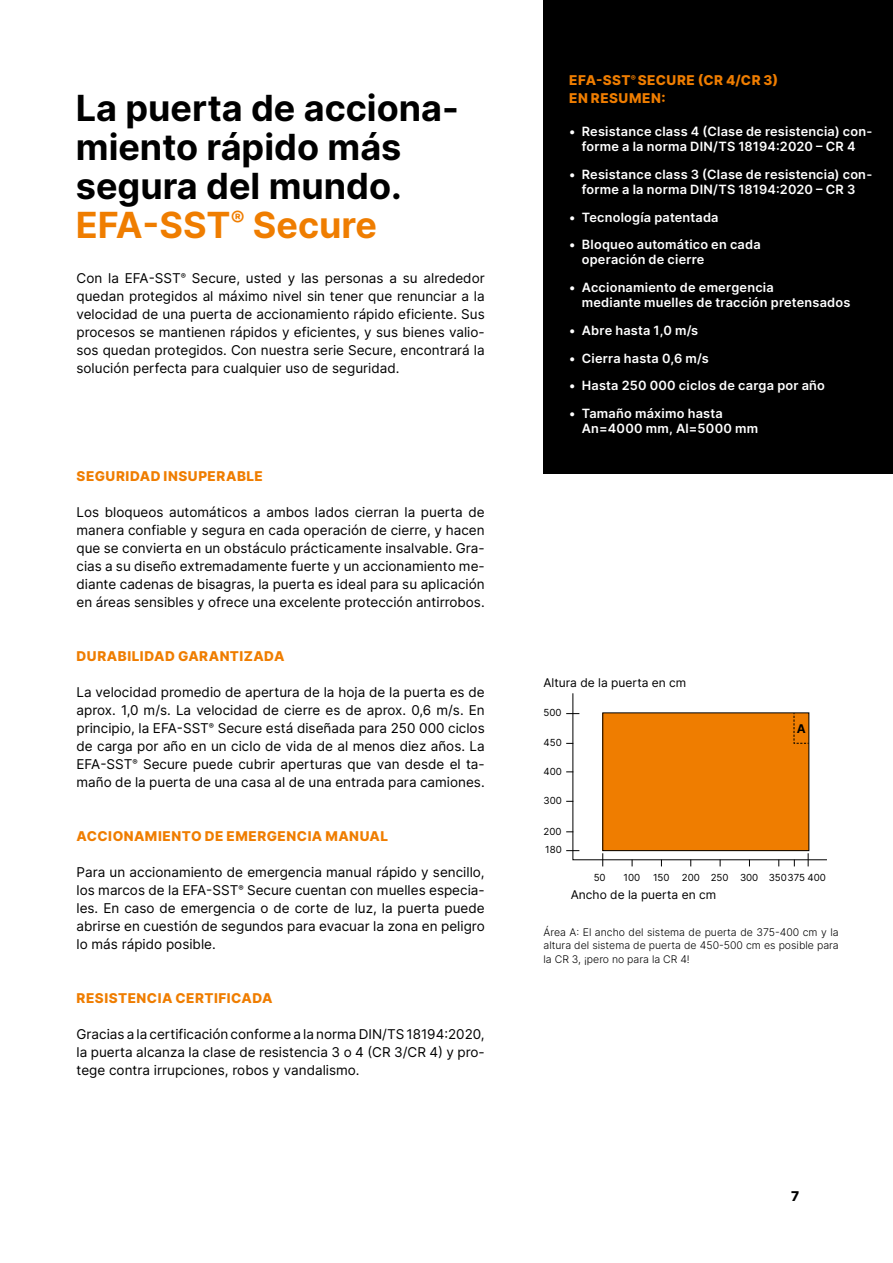
<style>
.page{position:relative;width:893px;height:1263px;background:#fff}
.page>*{position:absolute;margin:0;border:0;box-sizing:border-box;transform-origin:0 0}
.t1{font:700 36px/39px "Inter";color:#000}
.t2{font:13.5px/18px "Inter";color:#000;text-align:justify}
.t3{font:800 13.5px/18px "Inter";letter-spacing:.035em;color:#ef7d00}
.t4{font:800 13.5px "Inter";color:#000}
.t5{font:600 12.75px/15px "Inter";letter-spacing:.015em;color:#fff}
.t6{font:12px "Inter";color:#000}
.t7{font:700 12px "Inter";color:#000}
.t8{font:300 10.5px/13.5px "Inter";color:#000;text-align:justify}
.t9{font:9.75px/18.6px "Inter";color:#000}
.s1{color:#ef7d00}
</style>
<div class="page">
<div style="left:544px;top:0;width:349px;height:473px;background:#000"></div>
<svg style="left:566px;top:693px;width:261px;height:173px"></svg>
<h1 class="t1" style="left:76px;top:87px;width:385px">La puerta de acciona&shy;miento rápido más segura del mundo.<br><span class="s1">EFA-SST</span><sup>®</sup> <span class="s1">Secure</span></h1>
<p class="t2" style="left:77px;top:269px;width:410px">Con la EFA-SST<sup>®</sup> Secure, usted y las personas a su alrededor quedan protegidos al máximo nivel sin tener que renunciar a la velocidad de una puerta de accionamiento rápido eficiente. Sus procesos se mantienen rápidos y eficientes, y sus bienes valio&shy;sos quedan protegidos. Con nuestra serie Secure, encontrará la solución perfecta para cualquier uso de seguridad.</p>
<p class="t3" style="left:77px;top:467px;width:188px">SEGURIDAD INSUPERABLE</p>
<p class="t2" style="left:77px;top:503px;width:410px">Los bloqueos automáticos a ambos lados cierran la puerta de manera confiable y segura en cada operación de cierre, y hacen que se convierta en un obstáculo prácticamente insalvable. Gra&shy;cias a su diseño extremadamente fuerte y un accionamiento me&shy;diante cadenas de bisagras, la puerta es ideal para su aplicación en áreas sensibles y ofrece una excelente protección antirrobos.</p>
<p class="t3" style="left:77px;top:647px;width:209px">DURABILIDAD GARANTIZADA</p>
<p class="t2" style="left:77px;top:683px;width:410px">La velocidad promedio de apertura de la hoja de la puerta es de aprox. 1,0 m/s. La velocidad de cierre es de aprox. 0,6 m/s. En principio, la EFA-SST<sup>®</sup> Secure está diseñada para 250 000 ciclos de carga por año en un ciclo de vida de al menos diez años. La EFA-SST<sup>®</sup> Secure puede cubrir aperturas que van desde el ta&shy;maño de la puerta de una casa al de una entrada para camiones.</p>
<p class="t3" style="left:77px;top:827px;width:313px">ACCIONAMIENTO DE EMERGENCIA MANUAL</p>
<p class="t2" style="left:77px;top:863px;width:410px">Para un accionamiento de emergencia manual rápido y sencillo, los marcos de la EFA-SST<sup>®</sup> Secure cuentan con muelles especia&shy;les. En caso de emergencia o de corte de luz, la puerta puede abrirse en cuestión de segundos para evacuar la zona en peligro lo más rápido posible.</p>
<p class="t3" style="left:77px;top:989px;width:197px">RESISTENCIA CERTIFICADA</p>
<p class="t2" style="left:77px;top:1025px;width:410px">Gracias a la certificación conforme a la norma DIN/TS 18194:2020, la puerta alcanza la clase de resistencia 3 o 4 (CR 3/CR 4) y pro&shy;tege contra irrupciones, robos y vandalismo.</p>
<p class="t3" style="left:569px;top:71px;width:211px">EFA-SST<sup>®</sup> SECURE (CR 4/CR 3)<br>EN RESUMEN:</p>
<p class="t5" style="left:569px;top:124px;width:305px;text-align:center">• Resistance class 4 (Clase de resistencia) con&shy;forme a la norma DIN/TS 18194:2020 – CR 4</p>
<p class="t5" style="left:569px;top:166px;width:305px;text-align:center">• Resistance class 3 (Clase de resistencia) con&shy;forme a la norma DIN/TS 18194:2020 – CR 3</p>
<p class="t5" style="left:569px;top:209px;width:151px">• Tecnología patentada</p>
<p class="t5" style="left:582px;top:237px;width:180px;text-indent:-13px">• Bloqueo automático en cada operación de cierre</p>
<p class="t5" style="left:582px;top:280px;width:270px;text-indent:-13px">• Accionamiento de emergencia<br>mediante muelles de tracción pretensados</p>
<p class="t5" style="left:569px;top:322px;width:131px">• Abre hasta 1,0 m/s</p>
<p class="t5" style="left:569px;top:350px;width:141px">• Cierra hasta 0,6 m/s</p>
<p class="t5" style="left:569px;top:378px;width:257px">• Hasta 250 000 ciclos de carga por año</p>
<p class="t5" style="left:582px;top:406px;width:178px;text-indent:-13px">• Tamaño máximo hasta<br>An=4000 mm, Al=5000 mm</p>
<p class="t6" style="left:543px;top:674px;width:144px">Altura de la puerta en cm</p>
<p class="t9" style="left:543px;top:703px;width:20px">500</p>
<p class="t9" style="left:543px;top:733px;width:20px">450</p>
<p class="t9" style="left:543px;top:762px;width:20px">400</p>
<p class="t9" style="left:543px;top:791px;width:20px">300</p>
<p class="t9" style="left:543px;top:822px;width:20px">200<br>180</p>
<p class="t7" style="left:797px;top:720px;width:10px">A</p>
<p class="t9" style="left:594px;top:868px;width:14px">50</p>
<p class="t9" style="left:623px;top:868px;width:18px">100</p>
<p class="t6" style="left:571px;top:886px;width:147px">Ancho de la puerta en cm</p>
<p class="t9" style="left:653px;top:868px;width:18px">150</p>
<p class="t9" style="left:682px;top:868px;width:20px">200</p>
<p class="t9" style="left:740px;top:868px;width:20px">300</p>
<p class="t9" style="left:711px;top:868px;width:19px">250</p>
<p class="t9" style="left:769px;top:868px;width:59px">350375 400</p>
<p class="t8" style="left:544px;top:925px;width:297px">Área A: El ancho del sistema de puerta de 375-400 cm y la altura del sistema de puerta de 450-500 cm es posible para la CR 3, ¡pero no para la CR 4!</p>
<p class="t4" style="left:791px;top:1186px;width:10px">7</p>
</div>
